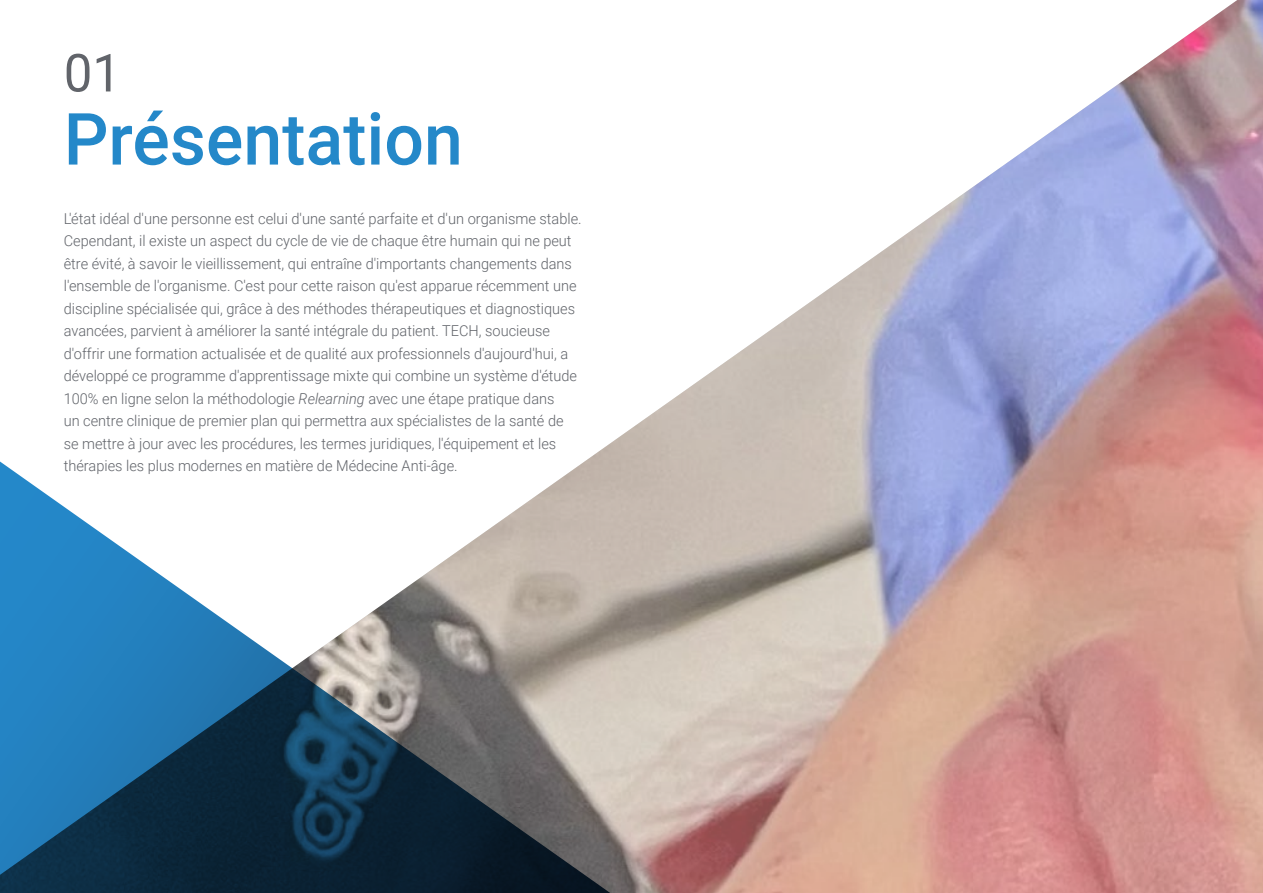
<style>
.page{position:relative;width:1263px;height:893px;background:#fff}
.page>*{position:absolute;margin:0;border:0;box-sizing:border-box;transform-origin:0 0}
.t1{font:500 72px "Roboto";color:#2488c9}
.t2{font:52.5px "Roboto";color:#61646a}
.t3{font:300 15px/22.5px "Roboto";color:#61646a}
.s1{font-style:italic}
</style>
<div class="page">
<img style="left:607px;top:0;width:656px;height:893px">
<svg style="left:0;top:446px;width:640px;height:447px"></svg>
<h2 class="t2" style="left:64px;top:36px;width:59px">01</h2>
<h1 class="t1" style="left:64px;top:89px;width:401px">Présentation</h1>
<p class="t3" style="left:64px;top:207px;width:519px">L'état idéal d'une personne est celui d'une santé parfaite et d'un organisme stable.<br>Cependant, il existe un aspect du cycle de vie de chaque être humain qui ne peut être évité, à savoir le vieillissement, qui entraîne d'importants changements dans l'ensemble de l'organisme. C'est pour cette raison qu'est apparue récemment une discipline spécialisée qui, grâce à des méthodes thérapeutiques et diagnostiques avancées, parvient à améliorer la santé intégrale du patient. TECH, soucieuse d'offrir une formation actualisée et de qualité aux professionnels d'aujourd'hui, a développé ce programme d'apprentissage mixte qui combine un système d'étude 100% en ligne selon la méthodologie <span class="s1">Relearning</span> avec une étape pratique dans<br>un centre clinique de premier plan qui permettra aux spécialistes de la santé de se mettre à jour avec les procédures, les termes juridiques, l'équipement et les thérapies les plus modernes en matière de Médecine Anti-âge.</p>
</div>
